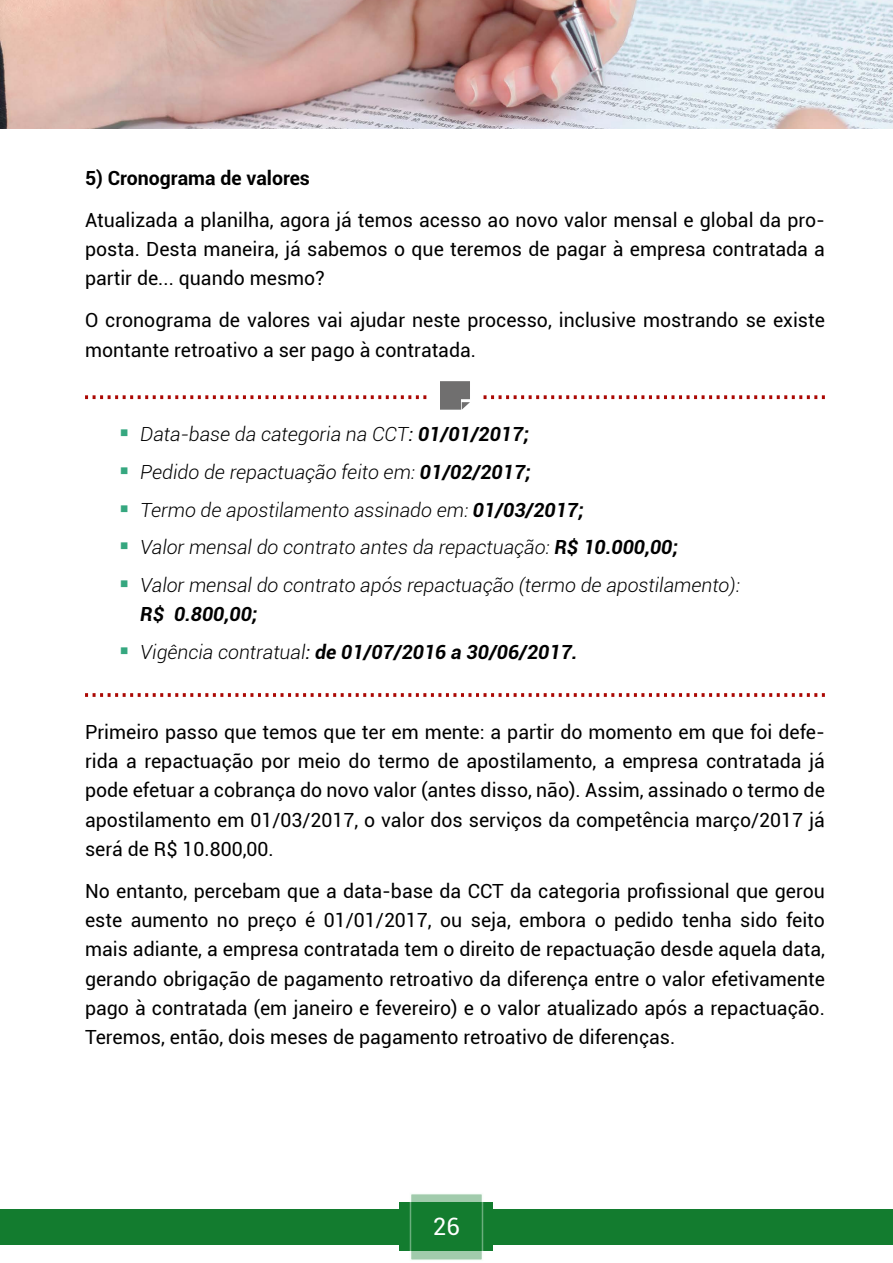
<style>
.page{position:relative;width:893px;height:1263px;background:#fff}
.page>*{position:absolute;margin:0;border:0;box-sizing:border-box;transform-origin:0 0}
.t1{font:24px "Roboto";color:#fff}
.t2{font:19.5px/29.2px "Roboto";color:#000;text-align:justify}
.t3{font:italic 300 19.5px/29.2px "Roboto";color:#000}
.t4{font:italic 700 19.5px "Roboto";color:#000}
.t5{font:700 19.5px "Roboto";color:#000}
.s1{color:#35a77f}
.s2{font-weight:400}
.s3{font-weight:700}
.s4{font-weight:300}
</style>
<div class="page">
<img style="left:0;top:0;width:893px;height:128px">
<div style="left:400px;top:1203px;width:93px;height:48px;background:#137c2f"></div>
<div style="left:0;top:1209px;width:893px;height:35px;background:#137c2f"></div>
<svg style="left:413px;top:1196px;width:67px;height:62px"></svg>
<div style="left:410px;top:1193px;width:73px;height:68px;border:2px solid #f2fcf4"></div>
<svg style="left:85px;top:381px;width:740px;height:29px"></svg>
<svg style="left:85px;top:693px;width:740px;height:4px"></svg>
<p class="t5" style="left:85px;top:164px;width:226px">5) Cronograma de valores</p>
<p class="t2" style="left:85px;top:204px;width:741px">Atualizada a planilha, agora já temos acesso ao novo valor mensal e global da pro&shy;posta. Desta maneira, já sabemos o que teremos de pagar à empresa contratada a partir de... quando mesmo?</p>
<p class="t2" style="left:85px;top:305px;width:741px">O cronograma de valores vai ajudar neste processo, inclusive mostrando se existe montante retroativo a ser pago à contratada.</p>
<p class="t3" style="left:119px;top:419px;width:411px"><span class="s1">▪</span> Data-base da categoria na CCT<span class="s2">:</span> <span class="s3">01/01/2017;</span></p>
<p class="t3" style="left:119px;top:457px;width:413px"><span class="s1">▪</span> Pedido de repactuação feito em: <span class="s3">01/02/2017;</span></p>
<p class="t3" style="left:119px;top:494px;width:466px"><span class="s1">▪</span> Termo de apostilamento assinado em: <span class="s3">01/03/2017;</span></p>
<p class="t3" style="left:119px;top:532px;width:560px"><span class="s1">▪</span> Valor mensal do contrato antes da repactuação: <span class="s3">R$ 10.000,00;</span></p>
<p class="t3" style="left:140px;top:570px;width:601px;text-indent:-21px"><span class="s1">▪</span> Valor mensal do contrato após repactuação (termo de apostilamento):<br><span class="s3">R$ 0.800,00;</span></p>
<p class="t4" style="left:119px;top:638px;width:460px"><span class="s1">▪</span> <span class="s4">Vigência contratual</span><span class="s2">:</span> de 01/07/2016 a 30/06/2017.</p>
<p class="t2" style="left:85px;top:717px;width:741px">Primeiro passo que temos que ter em mente: a partir do momento em que foi defe&shy;rida a repactuação por meio do termo de apostilamento, a empresa contratada já pode efetuar a cobrança do novo valor (antes disso, não). Assim, assinado o termo de apostilamento em 01/03/2017, o valor dos serviços da competência março/2017 já será de R$ 10.800,00.</p>
<p class="t2" style="left:85px;top:876px;width:741px">No entanto, percebam que a data-base da CCT da categoria profissional que gerou este aumento no preço é 01/01/2017, ou seja, embora o pedido tenha sido feito mais adiante, a empresa contratada tem o direito de repactuação desde aquela data, gerando obrigação de pagamento retroativo da diferença entre o valor efetivamente pago à contratada (em janeiro e fevereiro) e o valor atualizado após a repactuação.<br>Teremos, então, dois meses de pagamento retroativo de diferenças.</p>
<p class="t1" style="left:433px;top:1210px;width:29px">26</p>
</div>
